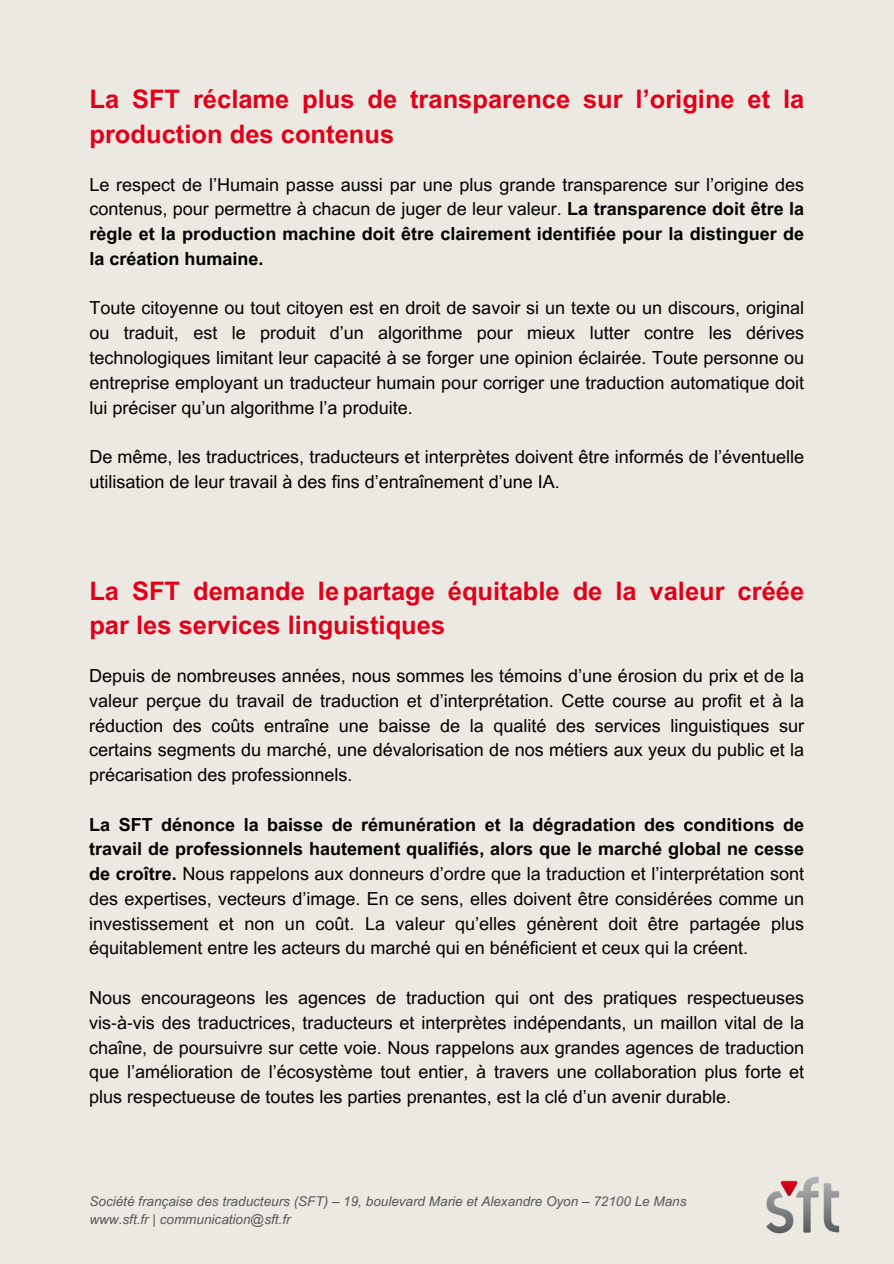
<style>
.page{position:relative;width:894px;height:1264px;background:#fff}
.page>*{position:absolute;margin:0;border:0;box-sizing:border-box;transform-origin:0 0}
.t1{font:700 25.5px/34.8px "Arial MT Pro";color:#e20019}
.t2{font:18px/24.8px "Arial MT Pro";color:#000;text-align:justify}
.t3{font:italic 13.5px "Arial MT Pro";color:#57585a}
.s1{font-weight:700}
.s2{font-family:"Noto Sans"}
</style>
<div class="page">
<div style="left:0;top:0;width:893px;height:1263px;background:#ece8e2"></div>
<img style="left:766px;top:1176px;width:74px;height:58px">
<h2 class="t1" style="left:89px;top:85px;width:716px">La SFT réclame plus de transparence sur l’origine et la production des contenus</h2>
<h1 class="t2" style="left:89px;top:174px;width:716px">Le respect de l’Humain passe aussi par une plus grande transparence sur l’origine des contenus, pour permettre à chacun de juger de leur valeur. <span class="s1">La transparence doit être la règle et la production machine doit être clairement identifiée pour la distinguer de la création humaine.</span></h1>
<h2 class="t2" style="left:89px;top:298px;width:716px">Toute citoyenne ou tout citoyen est en droit de savoir si un texte ou un discours, original ou traduit, est le produit d’un algorithme pour mieux lutter contre les dérives technologiques limitant leur capacité à se forger une opinion éclairée. Toute personne ou entreprise employant un traducteur humain pour corriger une traduction automatique doit lui préciser qu’un algorithme l’a produite.</h2>
<h2 class="t2" style="left:89px;top:446px;width:716px">De même, les traductrices, traducteurs et interprètes doivent être informés de l’éventuelle utilisation de leur travail à des fins d’entraînement d’une IA.</h2>
<h2 class="t1" style="left:89px;top:576px;width:716px">La SFT demande Iepartage équitable de la valeur créée par les services linguistiques</h2>
<p class="t2" style="left:89px;top:665px;width:716px">Depuis de nombreuses années, nous sommes les témoins d’une érosion du prix et de la valeur perçue du travail de traduction et d’interprétation. Cette course au profit et à la réduction des coûts entraîne une baisse de la qualité des services linguistiques sur certains segments du marché, une dévalorisation de nos métiers aux yeux du public et la précarisation des professionnels.</p>
<p class="t2" style="left:89px;top:814px;width:716px"><span class="s1">La SFT dénonce la baisse de rémunération et la dégradation des conditions de travail de professionnels hautement qualifiés, alors que le marché global ne cesse de croître.</span> Nous rappelons aux donneurs d’ordre que la traduction et l’interprétation sont des expertises, vecteurs d’image. En ce sens, elles doivent être considérées comme un investissement et non un coût. La valeur qu’elles génèrent doit être partagée plus équitablement entre les acteurs du marché qui en bénéficient et ceux qui la créent.</p>
<p class="t2" style="left:89px;top:987px;width:716px">Nous encourageons les agences de traduction qui ont des pratiques respectueuses vis<span class="s2">‑</span>à<span class="s2">‑</span>vis des traductrices, traducteurs et interprètes indépendants, un maillon vital de la chaîne, de poursuivre sur cette voie. Nous rappelons aux grandes agences de traduction que l’amélioration de l’écosystème tout entier, à travers une collaboration plus forte et plus respectueuse de toutes les parties prenantes, est la clé d’un avenir durable.</p>
<h2 class="t3" style="left:89px;top:1196px;width:598px">Société française des traducteurs (SFT) – 19, boulevard Marie et Alexandre Oyon – 72100 Le Mans</h2>
<h2 class="t3" style="left:89px;top:1214px;width:203px">www.sft.fr | communication@sft.fr</h2>
</div>
